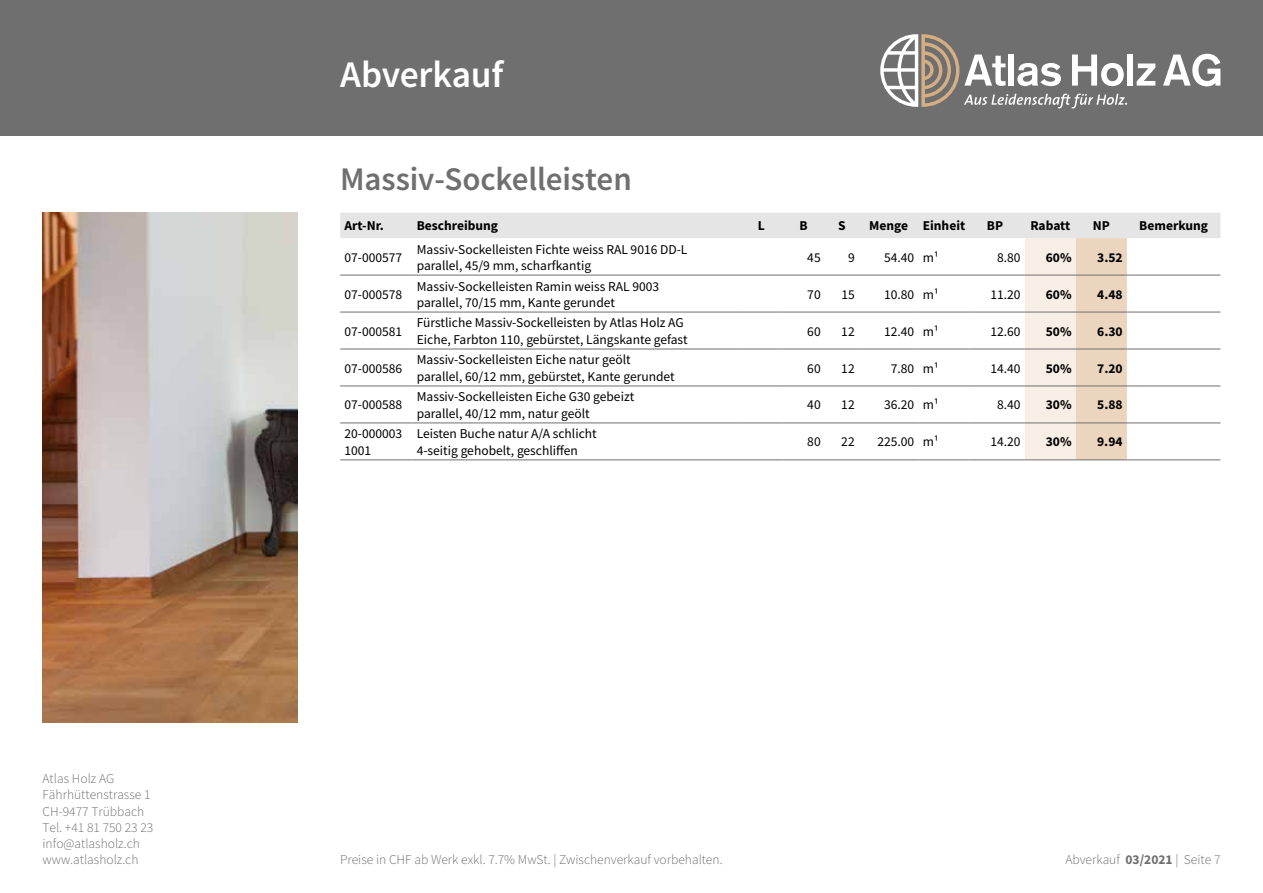
<style>
.page{position:relative;width:1263px;height:893px;background:#fff}
.page>*{position:absolute;margin:0;border:0;box-sizing:border-box;transform-origin:0 0}
.t1{font:600 37.5px "Source Sans Pro";letter-spacing:-.005em;color:#fff}
.t2{font:600 33px "Source Sans Pro";letter-spacing:-.005em;color:#706f6f}
.t3{font:13.5px/16.2px "Source Sans Pro";color:#000}
.t4{font:300 13.5px/16.2px "Source Sans Pro";color:#706f6f}
.t5{font:700 13.5px "Source Sans Pro";color:#000}
.s1{font-weight:700}
</style>
<div class="page">
<div style="left:0;top:0;width:1263px;height:136px;background:#706f6f"></div>
<div style="left:1127px;top:55px;width:6px;height:31px;background:#fff"></div>
<svg style="left:1137px;top:64px;width:18px;height:22px"></svg>
<svg style="left:1163px;top:54px;width:57px;height:32px"></svg>
<svg style="left:880px;top:34px;width:247px;height:74px"></svg>
<img style="left:43px;top:213px;width:255px;height:510px">
<svg style="left:340px;top:213px;width:880px;height:247px"></svg>
<hr style="left:340px;top:275px;width:72px;height:1px;background:#706f6f">
<hr style="left:412px;top:275px;width:328px;height:1px;background:#706f6f">
<hr style="left:740px;top:275px;width:42px;height:1px;background:#706f6f">
<hr style="left:782px;top:275px;width:43px;height:1px;background:#706f6f">
<hr style="left:825px;top:275px;width:34px;height:1px;background:#706f6f">
<hr style="left:859px;top:275px;width:59px;height:1px;background:#706f6f">
<hr style="left:918px;top:275px;width:51px;height:1px;background:#706f6f">
<hr style="left:340px;top:312px;width:72px;height:1px;background:#706f6f">
<hr style="left:412px;top:312px;width:328px;height:1px;background:#706f6f">
<hr style="left:740px;top:312px;width:42px;height:1px;background:#706f6f">
<hr style="left:782px;top:312px;width:43px;height:1px;background:#706f6f">
<hr style="left:825px;top:312px;width:34px;height:1px;background:#706f6f">
<hr style="left:859px;top:312px;width:59px;height:1px;background:#706f6f">
<hr style="left:918px;top:312px;width:51px;height:1px;background:#706f6f">
<hr style="left:340px;top:349px;width:72px;height:1px;background:#706f6f">
<hr style="left:412px;top:349px;width:328px;height:1px;background:#706f6f">
<hr style="left:740px;top:349px;width:42px;height:1px;background:#706f6f">
<hr style="left:782px;top:349px;width:43px;height:1px;background:#706f6f">
<hr style="left:825px;top:349px;width:34px;height:1px;background:#706f6f">
<hr style="left:859px;top:349px;width:59px;height:1px;background:#706f6f">
<hr style="left:918px;top:349px;width:51px;height:1px;background:#706f6f">
<hr style="left:340px;top:386px;width:72px;height:1px;background:#706f6f">
<hr style="left:412px;top:386px;width:328px;height:1px;background:#706f6f">
<hr style="left:740px;top:386px;width:42px;height:1px;background:#706f6f">
<hr style="left:782px;top:386px;width:43px;height:1px;background:#706f6f">
<hr style="left:825px;top:386px;width:34px;height:1px;background:#706f6f">
<hr style="left:859px;top:386px;width:59px;height:1px;background:#706f6f">
<hr style="left:918px;top:386px;width:51px;height:1px;background:#706f6f">
<hr style="left:340px;top:423px;width:72px;height:1px;background:#706f6f">
<hr style="left:412px;top:423px;width:328px;height:1px;background:#706f6f">
<hr style="left:740px;top:423px;width:42px;height:1px;background:#706f6f">
<hr style="left:782px;top:423px;width:43px;height:1px;background:#706f6f">
<hr style="left:825px;top:423px;width:34px;height:1px;background:#706f6f">
<hr style="left:859px;top:423px;width:59px;height:1px;background:#706f6f">
<hr style="left:918px;top:423px;width:51px;height:1px;background:#706f6f">
<hr style="left:340px;top:460px;width:72px;height:1px;background:#706f6f">
<hr style="left:412px;top:460px;width:328px;height:1px;background:#706f6f">
<hr style="left:740px;top:460px;width:42px;height:1px;background:#706f6f">
<hr style="left:782px;top:460px;width:43px;height:1px;background:#706f6f">
<hr style="left:825px;top:460px;width:34px;height:1px;background:#706f6f">
<hr style="left:859px;top:460px;width:59px;height:1px;background:#706f6f">
<hr style="left:918px;top:460px;width:51px;height:1px;background:#706f6f">
<hr style="left:969px;top:275px;width:56px;height:1px;background:#706f6f">
<hr style="left:969px;top:312px;width:56px;height:1px;background:#706f6f">
<hr style="left:969px;top:349px;width:56px;height:1px;background:#706f6f">
<hr style="left:969px;top:386px;width:56px;height:1px;background:#706f6f">
<hr style="left:969px;top:423px;width:56px;height:1px;background:#706f6f">
<hr style="left:969px;top:460px;width:56px;height:1px;background:#706f6f">
<hr style="left:1025px;top:275px;width:51px;height:1px;background:#706f6f">
<hr style="left:1025px;top:312px;width:51px;height:1px;background:#706f6f">
<hr style="left:1025px;top:349px;width:51px;height:1px;background:#706f6f">
<hr style="left:1025px;top:386px;width:51px;height:1px;background:#706f6f">
<hr style="left:1025px;top:423px;width:51px;height:1px;background:#706f6f">
<hr style="left:1025px;top:460px;width:51px;height:1px;background:#706f6f">
<hr style="left:1076px;top:275px;width:51px;height:1px;background:#706f6f">
<hr style="left:1076px;top:312px;width:51px;height:1px;background:#706f6f">
<hr style="left:1076px;top:349px;width:51px;height:1px;background:#706f6f">
<hr style="left:1076px;top:386px;width:51px;height:1px;background:#706f6f">
<hr style="left:1076px;top:423px;width:51px;height:1px;background:#706f6f">
<hr style="left:1076px;top:460px;width:51px;height:1px;background:#706f6f">
<hr style="left:1127px;top:275px;width:93px;height:1px;background:#706f6f">
<hr style="left:1127px;top:312px;width:93px;height:1px;background:#706f6f">
<hr style="left:1127px;top:349px;width:93px;height:1px;background:#706f6f">
<hr style="left:1127px;top:386px;width:93px;height:1px;background:#706f6f">
<hr style="left:1127px;top:423px;width:93px;height:1px;background:#706f6f">
<hr style="left:1127px;top:460px;width:93px;height:1px;background:#706f6f">
<p class="t4" style="left:43px;top:771px;width:112px">Atlas Holz AG<br>Fährhüttenstrasse 1<br>CH-9477 Trübbach<br>Tel. +41 81 750 23 23 info@atlasholz.ch www.atlasholz.ch</p>
<h1 class="t1" style="left:340px;top:50px;width:165px">Abverkauf</h1>
<h2 class="t2" style="left:340px;top:157px;width:293px">Massiv-Sockelleisten</h2>
<p class="t5" style="left:344px;top:217px;width:41px">Art-Nr.</p>
<p class="t5" style="left:417px;top:217px;width:83px">Beschreibung</p>
<p class="t5" style="left:758px;top:217px;width:8px">L</p>
<p class="t5" style="left:800px;top:217px;width:10px">B</p>
<p class="t5" style="left:838px;top:217px;width:9px">S</p>
<p class="t5" style="left:869px;top:217px;width:97px">Menge Einheit</p>
<p class="t5" style="left:987px;top:217px;width:18px">BP</p>
<p class="t5" style="left:1030px;top:217px;width:41px">Rabatt</p>
<p class="t5" style="left:1093px;top:217px;width:19px">NP</p>
<p class="t5" style="left:1139px;top:217px;width:70px">Bemerkung</p>
<p class="t3" style="left:344px;top:249px;width:59px">07-000577</p>
<p class="t3" style="left:417px;top:241px;width:272px">Massiv-Sockelleisten Fichte weiss RAL 9016 DD-L parallel, 45/9 mm, scharfkantig</p>
<p class="t3" style="left:807px;top:249px;width:15px">45</p>
<p class="t3" style="left:848px;top:249px;width:8px">9</p>
<p class="t3" style="left:884px;top:249px;width:56px">54.40 m¹</p>
<p class="t3" style="left:997px;top:249px;width:25px">8.80</p>
<p class="t5" style="left:1046px;top:248px;width:27px">60%</p>
<p class="t5" style="left:1097px;top:248px;width:27px">3.52</p>
<p class="t3" style="left:344px;top:286px;width:59px">07-000578</p>
<p class="t3" style="left:417px;top:278px;width:244px">Massiv-Sockelleisten Ramin weiss RAL 9003 parallel, 70/15 mm, Kante gerundet</p>
<p class="t3" style="left:807px;top:286px;width:15px">70</p>
<p class="t3" style="left:841px;top:286px;width:15px">15</p>
<p class="t3" style="left:884px;top:286px;width:56px">10.80 m¹</p>
<p class="t3" style="left:990px;top:286px;width:32px">11.20</p>
<p class="t5" style="left:1046px;top:285px;width:27px">60%</p>
<p class="t5" style="left:1097px;top:285px;width:27px">4.48</p>
<p class="t3" style="left:344px;top:323px;width:59px">07-000581</p>
<p class="t3" style="left:417px;top:315px;width:272px">Fürstliche Massiv-Sockelleisten by Atlas Holz AG<br>Eiche, Farbton 110, gebürstet, Längskante gefast</p>
<p class="t3" style="left:807px;top:323px;width:15px">60</p>
<p class="t3" style="left:841px;top:323px;width:15px">12</p>
<p class="t3" style="left:884px;top:323px;width:56px">12.40 m¹</p>
<p class="t3" style="left:990px;top:323px;width:32px">12.60</p>
<p class="t5" style="left:1046px;top:322px;width:27px">50%</p>
<p class="t5" style="left:1097px;top:322px;width:27px">6.30</p>
<p class="t3" style="left:344px;top:360px;width:59px">07-000586</p>
<p class="t3" style="left:417px;top:352px;width:259px">Massiv-Sockelleisten Eiche natur geölt parallel, 60/12 mm, gebürstet, Kante gerundet</p>
<p class="t3" style="left:807px;top:360px;width:15px">60</p>
<p class="t3" style="left:841px;top:360px;width:15px">12</p>
<p class="t3" style="left:891px;top:360px;width:50px">7.80 m¹</p>
<p class="t3" style="left:990px;top:360px;width:32px">14.40</p>
<p class="t5" style="left:1046px;top:359px;width:27px">50%</p>
<p class="t5" style="left:1097px;top:359px;width:27px">7.20</p>
<p class="t3" style="left:344px;top:397px;width:59px">07-000588</p>
<p class="t3" style="left:417px;top:389px;width:219px">Massiv-Sockelleisten Eiche G30 gebeizt parallel, 40/12 mm, natur geölt</p>
<p class="t3" style="left:807px;top:397px;width:15px">40</p>
<p class="t3" style="left:841px;top:397px;width:15px">12</p>
<p class="t3" style="left:884px;top:397px;width:56px">36.20 m¹</p>
<p class="t3" style="left:997px;top:397px;width:25px">8.40</p>
<p class="t5" style="left:1046px;top:396px;width:27px">30%</p>
<p class="t5" style="left:1097px;top:396px;width:27px">5.88</p>
<p class="t3" style="left:344px;top:426px;width:59px">20-000003<br>1001</p>
<p class="t3" style="left:417px;top:426px;width:181px">Leisten Buche natur A/A schlicht<br>4-seitig gehobelt, geschliffen</p>
<p class="t3" style="left:807px;top:434px;width:15px">80</p>
<p class="t3" style="left:841px;top:434px;width:15px">22</p>
<p class="t3" style="left:877px;top:434px;width:63px">225.00 m¹</p>
<p class="t3" style="left:990px;top:434px;width:32px">14.20</p>
<p class="t5" style="left:1046px;top:433px;width:27px">30%</p>
<p class="t5" style="left:1097px;top:433px;width:27px">9.94</p>
<p class="t4" style="left:340px;top:852px;width:384px">Preise in CHF ab Werk exkl. 7.7% MwSt. | Zwischenverkauf vorbehalten.</p>
<p class="t4" style="left:1065px;top:852px;width:157px">Abverkauf <span class="s1">03/2021</span> | Seite 7</p>
</div>
